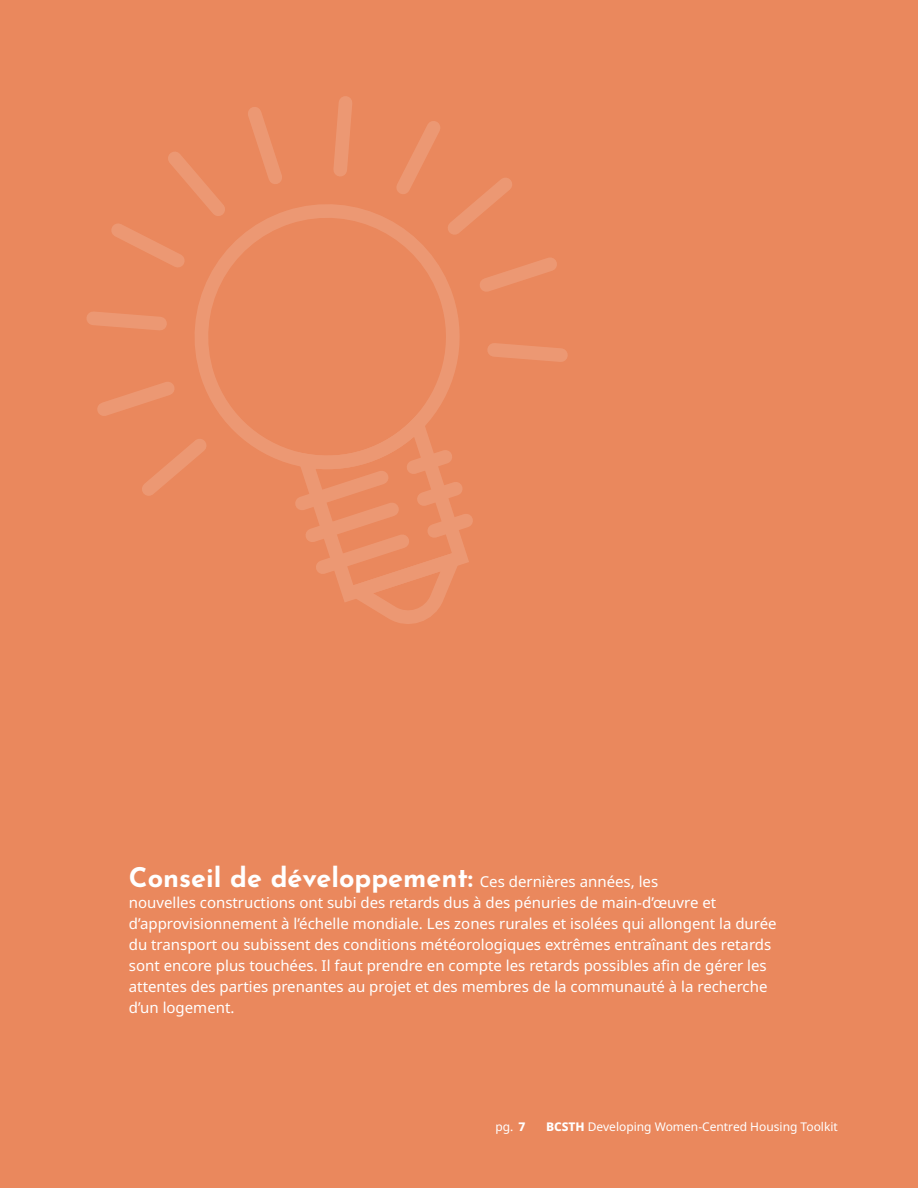
<style>
.page{position:relative;width:918px;height:1188px;background:#ea885d}
.page>*{position:absolute;margin:0;border:0;box-sizing:border-box;transform-origin:0 0}
.t1{font:700 27px "Josefin Sans";color:#fff}
.t2{font:15px/21px "Noto Sans";color:#fff}
.t3{font:12px "Noto Sans";color:#fff}
.s1{font-family:"Noto Sans";font-weight:400;font-size:15px}
.s2{font-weight:800}
</style>
<div class="page">
<svg style="left:195px;top:204px;width:265px;height:258px"></svg>
<svg style="left:285px;top:398px;width:188px;height:226px"></svg>
<svg style="left:111px;top:107px;width:182px;height:172px"></svg>
<svg style="left:87px;top:312px;width:80px;height:18px"></svg>
<svg style="left:487px;top:343px;width:81px;height:19px"></svg>
<svg style="left:97px;top:371px;width:122px;height:125px"></svg>
<svg style="left:385px;top:121px;width:172px;height:181px"></svg>
<svg style="left:333px;top:96px;width:19px;height:80px"></svg>
<h1 class="t1" style="left:129px;top:854px;width:531px">Conseil de développement: <span class="s1">Ces dernières années, les</span></h1>
<p class="t2" style="left:129px;top:893px;width:649px">nouvelles constructions ont subi des retards dus à des pénuries de main-d’œuvre et d’approvisionnement à l’échelle mondiale. Les zones rurales et isolées qui allongent la durée du transport ou subissent des conditions météorologiques extrêmes entraînant des retards sont encore plus touchées. Il faut prendre en compte les retards possibles afin de gérer les attentes des parties prenantes au projet et des membres de la communauté à la recherche d’un logement.</p>
<p class="t3" style="left:496px;top:1120px;width:31px">pg. <span class="s2">7</span></p>
<p class="t3" style="left:546px;top:1120px;width:293px"><span class="s2">BCSTH</span> Developing Women-Centred Housing Toolkit</p>
</div>
